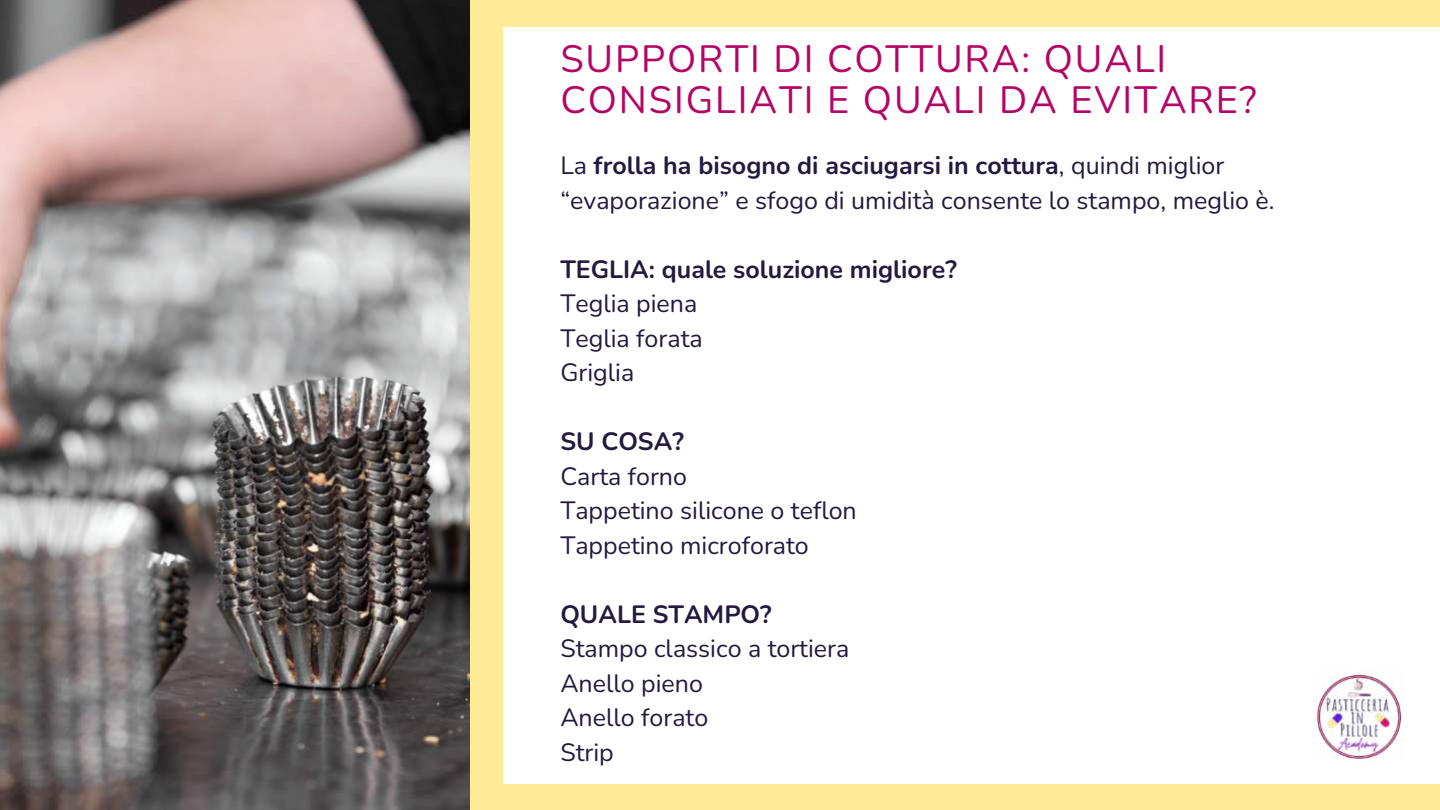
<style>
.page{position:relative;width:1440px;height:810px;background:#feea97}
.page>*{position:absolute;margin:0;border:0;box-sizing:border-box;transform-origin:0 0}
.t1{font:38px/41.2px "Nunito";letter-spacing:.05em;color:#b40564}
.t2{font:25px/34.5px "Nunito";color:#24193e}
.t3{font:700 25px "Nunito";color:#24193e}
.s1{font-weight:700}
</style>
<div class="page">
<div style="left:503px;top:27px;width:937px;height:756px;background:#fff"></div>
<img style="left:0;top:0;width:470px;height:810px">
<img style="left:1316px;top:671px;width:86px;height:90px">
<h1 class="t1" style="left:560px;top:37px;width:698px">SUPPORTI DI COTTURA: QUALI<br>CONSIGLIATI E QUALI DA EVITARE?</h1>
<p class="t2" style="left:560px;top:147px;width:716px">La <span class="s1">frolla ha bisogno di asciugarsi in cottura</span>, quindi miglior “evaporazione” e sfogo di umidità consente lo stampo, meglio è.</p>
<p class="t3" style="left:560px;top:252px;width:398px">TEGLIA: quale soluzione migliore?</p>
<p class="t2" style="left:560px;top:285px;width:144px">Teglia piena<br>Teglia forata<br>Griglia</p>
<p class="t3" style="left:560px;top:424px;width:125px">SU COSA?</p>
<p class="t2" style="left:560px;top:458px;width:298px">Carta forno<br>Tappetino silicone o teflon<br>Tappetino microforato</p>
<p class="t3" style="left:560px;top:597px;width:213px">QUALE STAMPO?</p>
<p class="t2" style="left:560px;top:630px;width:291px">Stampo classico a tortiera<br>Anello pieno<br>Anello forato<br>Strip</p>
</div>
